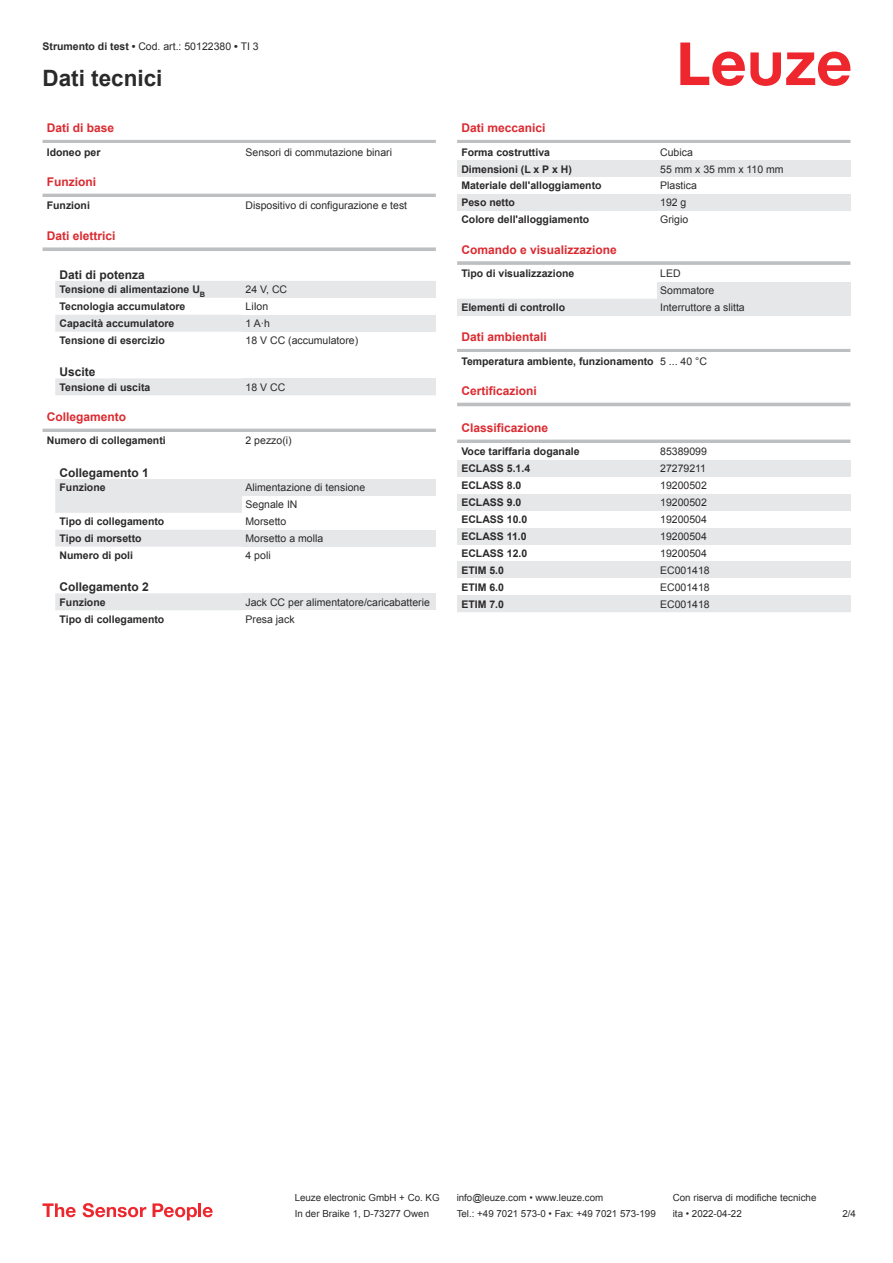
<style>
.page{position:relative;width:893px;height:1263px;background:#fff}
.page>*{position:absolute;margin:0;border:0;box-sizing:border-box;transform-origin:0 0}
.t1{font:700 22.5px "Arial";color:#2b292a}
.t2{font:700 12px "Arial";color:#db2a30}
.t3{font:700 12px "Arial";color:#2b292a}
.t4{font:700 10.5px "Arial";color:#2b292a}
.t5{font:10.5px/17px "Arial";color:#2b292a}
.t6{font:9.75px "Arial";color:#2b292a}
.s1{font-weight:700}
.s2{font-weight:400}
</style>
<div class="page">
<svg style="left:680px;top:43px;width:170px;height:43px"></svg>
<svg style="left:55px;top:281px;width:187px;height:329px"></svg>
<hr style="left:43px;top:140px;width:393px;height:3px;background:#bdbfc1">
<hr style="left:43px;top:194px;width:393px;height:3px;background:#bdbfc1">
<svg style="left:43px;top:247px;width:393px;height:4px;background:#c4c6c7"></svg>
<div style="left:242px;top:281px;width:194px;height:17px;background:#e6e7e9"></div>
<div style="left:242px;top:315px;width:194px;height:17px;background:#e6e7e9"></div>
<div style="left:242px;top:378px;width:194px;height:17px;background:#e6e7e9"></div>
<div style="left:43px;top:412px;width:393px;height:18px;background:#fff"></div>
<hr style="left:43px;top:429px;width:393px;height:3px;background:#bdbfc1">
<div style="left:43px;top:432px;width:199px;height:17px;background:#fff"></div>
<div style="left:242px;top:479px;width:194px;height:17px;background:#e6e7e9"></div>
<div style="left:242px;top:530px;width:194px;height:17px;background:#e6e7e9"></div>
<div style="left:242px;top:593px;width:194px;height:17px;background:#e6e7e9"></div>
<hr style="left:457px;top:140px;width:393px;height:3px;background:#bdbfc1">
<div style="left:457px;top:160px;width:200px;height:17px;background:#e6e7e9"></div>
<div style="left:657px;top:160px;width:193px;height:17px;background:#e6e7e9"></div>
<div style="left:457px;top:194px;width:200px;height:17px;background:#e6e7e9"></div>
<div style="left:657px;top:194px;width:193px;height:17px;background:#e6e7e9"></div>
<hr style="left:457px;top:261px;width:393px;height:4px;background:#c5c7c8">
<div style="left:657px;top:282px;width:193px;height:17px;background:#e6e7e9"></div>
<div style="left:457px;top:299px;width:200px;height:17px;background:#e6e7e9"></div>
<div style="left:657px;top:299px;width:193px;height:17px;background:#e6e7e9"></div>
<hr style="left:457px;top:349px;width:393px;height:3px;background:#bdbfc1">
<hr style="left:457px;top:403px;width:393px;height:3px;background:#bdbfc1">
<hr style="left:457px;top:440px;width:393px;height:3px;background:#bdbfc1">
<div style="left:457px;top:460px;width:200px;height:17px;background:#e6e7e9"></div>
<div style="left:657px;top:460px;width:193px;height:17px;background:#e6e7e9"></div>
<div style="left:457px;top:494px;width:200px;height:17px;background:#e6e7e9"></div>
<div style="left:657px;top:494px;width:193px;height:17px;background:#e6e7e9"></div>
<div style="left:457px;top:528px;width:200px;height:17px;background:#e6e7e9"></div>
<div style="left:657px;top:528px;width:193px;height:17px;background:#e6e7e9"></div>
<div style="left:457px;top:561px;width:200px;height:17px;background:#e6e7e9"></div>
<div style="left:657px;top:561px;width:193px;height:17px;background:#e6e7e9"></div>
<div style="left:457px;top:595px;width:200px;height:17px;background:#e6e7e9"></div>
<div style="left:657px;top:595px;width:193px;height:17px;background:#e6e7e9"></div>
<svg style="left:43px;top:1203px;width:33px;height:14px"></svg>
<svg style="left:83px;top:1203px;width:63px;height:14px"></svg>
<svg style="left:153px;top:1203px;width:44px;height:17px"></svg>
<hr style="left:198px;top:1203px;width:3px;height:14px;background:#ed272d">
<svg style="left:203px;top:1207px;width:10px;height:10px"></svg>
<p class="t5" style="left:43px;top:39px;width:218px"><span class="s1">Strumento di test •</span> Cod. art.: 50122380 <span class="s1">•</span> TI 3</p>
<h1 class="t1" style="left:43px;top:70px;width:122px">Dati tecnici</h1>
<p class="t2" style="left:47px;top:123px;width:69px">Dati di base</p>
<p class="t4" style="left:47px;top:148px;width:55px">Idoneo per</p>
<p class="t5" style="left:246px;top:144px;width:148px">Sensori di commutazione binari</p>
<p class="t2" style="left:47px;top:177px;width:51px">Funzioni</p>
<p class="t4" style="left:47px;top:202px;width:45px">Funzioni</p>
<p class="t5" style="left:246px;top:198px;width:163px">Dispositivo di configurazione e test</p>
<p class="t2" style="left:47px;top:231px;width:70px">Dati elettrici</p>
<p class="t3" style="left:60px;top:270px;width:87px">Dati di potenza</p>
<p class="t4" style="left:60px;top:285px;width:147px">Tensione di alimentazione U<sub>B</sub></p>
<p class="t5" style="left:246px;top:282px;width:43px">24 V, CC</p>
<p class="t4" style="left:60px;top:302px;width:127px">Tecnologia accumulatore</p>
<p class="t5" style="left:246px;top:299px;width:24px">LiIon</p>
<p class="t4" style="left:60px;top:319px;width:116px">Capacità accumulatore</p>
<p class="t5" style="left:246px;top:316px;width:26px">1 A·h</p>
<p class="t4" style="left:60px;top:336px;width:107px">Tensione di esercizio</p>
<p class="t5" style="left:246px;top:333px;width:114px">18 V CC (accumulatore)</p>
<p class="t3" style="left:60px;top:367px;width:38px">Uscite</p>
<p class="t4" style="left:60px;top:383px;width:92px">Tensione di uscita</p>
<p class="t5" style="left:246px;top:379px;width:41px">18 V CC</p>
<p class="t2" style="left:47px;top:412px;width:81px">Collegamento</p>
<p class="t4" style="left:47px;top:437px;width:121px">Numero di collegamenti</p>
<p class="t5" style="left:246px;top:433px;width:48px">2 pezzo(i)</p>
<p class="t3" style="left:60px;top:468px;width:91px">Collegamento 1</p>
<p class="t4" style="left:60px;top:483px;width:48px">Funzione</p>
<p class="t5" style="left:246px;top:480px;width:121px">Alimentazione di tensione<br>Segnale IN</p>
<p class="t4" style="left:60px;top:517px;width:106px">Tipo di collegamento</p>
<p class="t5" style="left:246px;top:514px;width:42px">Morsetto</p>
<p class="t4" style="left:60px;top:534px;width:84px">Tipo di morsetto</p>
<p class="t5" style="left:246px;top:531px;width:79px">Morsetto a molla</p>
<p class="t4" style="left:60px;top:551px;width:75px">Numero di poli</p>
<p class="t5" style="left:246px;top:548px;width:27px">4 poli</p>
<p class="t3" style="left:60px;top:582px;width:91px">Collegamento 2</p>
<p class="t4" style="left:60px;top:598px;width:48px">Funzione</p>
<p class="t5" style="left:246px;top:594px;width:186px">Jack CC per alimentatore/caricabatterie</p>
<p class="t4" style="left:60px;top:615px;width:106px">Tipo di collegamento</p>
<p class="t5" style="left:246px;top:611px;width:51px">Presa jack</p>
<p class="t2" style="left:461px;top:123px;width:86px">Dati meccanici</p>
<p class="t4" style="left:461px;top:148px;width:90px">Forma costruttiva</p>
<p class="t5" style="left:660px;top:144px;width:34px">Cubica</p>
<p class="t4" style="left:461px;top:165px;width:112px">Dimensioni (L x P x H)</p>
<p class="t5" style="left:660px;top:161px;width:125px">55 mm x 35 mm x 110 mm</p>
<p class="t4" style="left:461px;top:182px;width:142px">Materiale dell'alloggiamento</p>
<p class="t5" style="left:660px;top:178px;width:38px">Plastica</p>
<p class="t4" style="left:461px;top:199px;width:55px">Peso netto</p>
<p class="t5" style="left:660px;top:195px;width:28px">192 g</p>
<p class="t4" style="left:461px;top:216px;width:129px">Colore dell'alloggiamento</p>
<p class="t5" style="left:660px;top:212px;width:30px">Grigio</p>
<p class="t2" style="left:461px;top:245px;width:157px">Comando e visualizzazione</p>
<p class="t4" style="left:461px;top:269px;width:115px">Tipo di visualizzazione</p>
<p class="t5" style="left:660px;top:266px;width:56px">LED<br>Sommatore</p>
<p class="t4" style="left:461px;top:303px;width:105px">Elementi di controllo</p>
<p class="t5" style="left:660px;top:300px;width:86px">Interruttore a slitta</p>
<p class="t2" style="left:461px;top:332px;width:87px">Dati ambientali</p>
<p class="t4" style="left:461px;top:357px;width:247px">Temperatura ambiente, funzionamento <span class="s2">5 ... 40 °C</span></p>
<p class="t2" style="left:461px;top:386px;width:77px">Certificazioni</p>
<p class="t2" style="left:461px;top:423px;width:88px">Classificazione</p>
<p class="t4" style="left:461px;top:448px;width:120px">Voce tariffaria doganale</p>
<p class="t5" style="left:660px;top:444px;width:48px">85389099</p>
<p class="t4" style="left:461px;top:465px;width:70px">ECLASS 5.1.4</p>
<p class="t5" style="left:660px;top:461px;width:47px">27279211</p>
<p class="t4" style="left:461px;top:481px;width:62px">ECLASS 8.0</p>
<p class="t5" style="left:660px;top:478px;width:48px">19200502</p>
<p class="t4" style="left:461px;top:498px;width:62px">ECLASS 9.0</p>
<p class="t5" style="left:660px;top:495px;width:48px">19200502</p>
<p class="t4" style="left:461px;top:515px;width:67px">ECLASS 10.0</p>
<p class="t5" style="left:660px;top:512px;width:48px">19200504</p>
<p class="t4" style="left:461px;top:532px;width:67px">ECLASS 11.0</p>
<p class="t5" style="left:660px;top:529px;width:48px">19200504</p>
<p class="t4" style="left:461px;top:549px;width:67px">ECLASS 12.0</p>
<p class="t5" style="left:660px;top:546px;width:48px">19200504</p>
<p class="t4" style="left:461px;top:566px;width:44px">ETIM 5.0</p>
<p class="t5" style="left:660px;top:562px;width:51px">EC001418</p>
<p class="t4" style="left:461px;top:583px;width:44px">ETIM 6.0</p>
<p class="t5" style="left:660px;top:579px;width:51px">EC001418</p>
<p class="t4" style="left:461px;top:600px;width:44px">ETIM 7.0</p>
<p class="t5" style="left:660px;top:596px;width:51px">EC001418</p>
<p class="t6" style="left:295px;top:1194px;width:146px">Leuze electronic GmbH + Co. KG</p>
<p class="t6" style="left:457px;top:1194px;width:148px">info@leuze.com • www.leuze.com</p>
<p class="t6" style="left:673px;top:1194px;width:145px">Con riserva di modifiche tecniche</p>
<p class="t6" style="left:295px;top:1210px;width:136px">In der Braike 1, D-73277 Owen</p>
<p class="t6" style="left:457px;top:1210px;width:201px">Tel.: +49 7021 573-0 • Fax: +49 7021 573-199</p>
<p class="t6" style="left:673px;top:1210px;width:70px">ita • 2022-04-22</p>
<p class="t6" style="left:842px;top:1210px;width:15px">2 /4</p>
</div>
